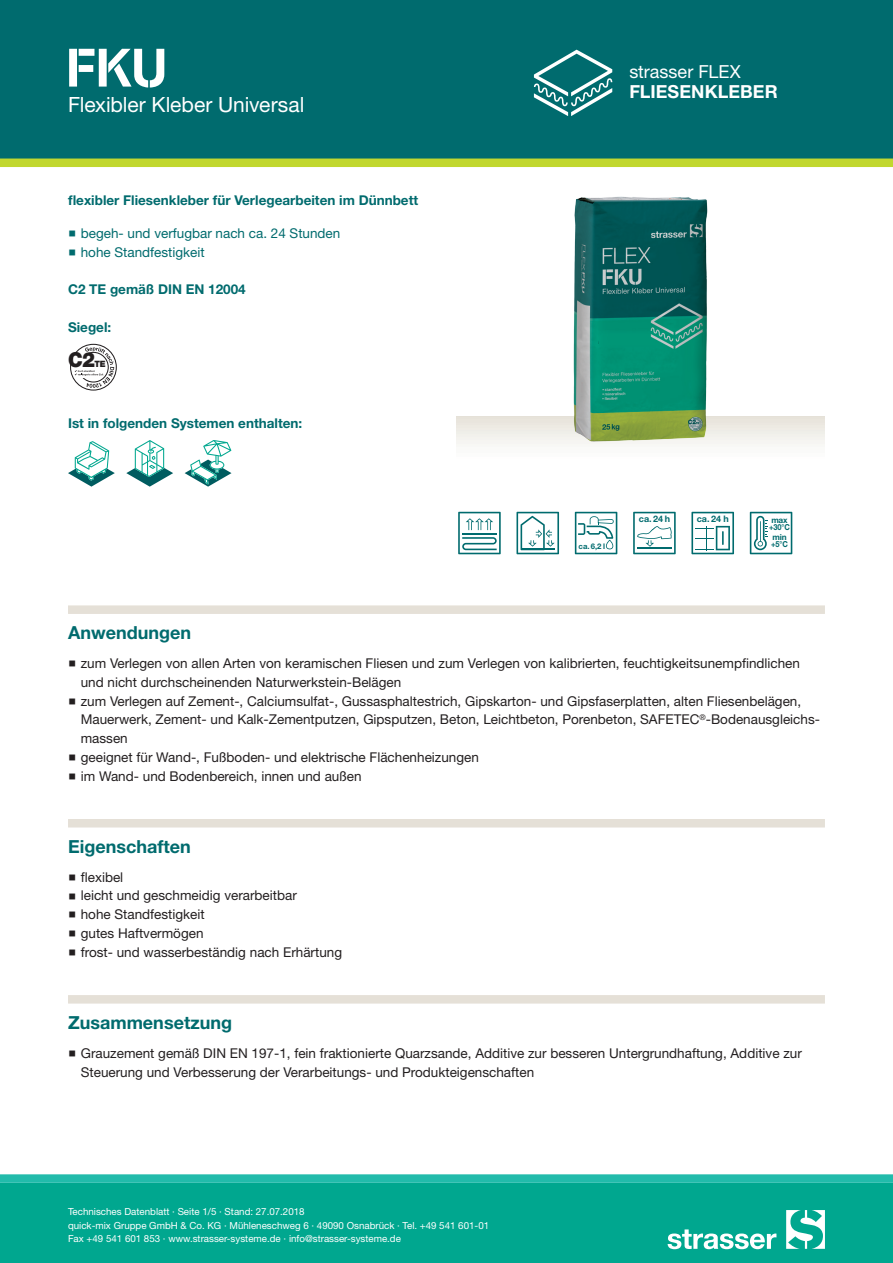
<style>
.page{position:relative;width:893px;height:1263px;background:#fff}
.page>*{position:absolute;margin:0;border:0;box-sizing:border-box;transform-origin:0 0}
.CB_AF_STR_Produkt_ku{font:700 54px "Standard CT Stencil";color:#fff}
.CB_AF_STR_Produkt_la{font:21px "Helvetica Neue LT Std";letter-spacing:-.005em;color:#fff}
.t1{font:900 20.55px "Helvetica Neue LT Pro";color:#231f20;scale:.94 1}
.t2{font:700 18px "Helvetica Neue LT Std";color:#006b6e}
.CB_AF_STR_Produktgru{font:700 18px "Helvetica Neue LT Std";letter-spacing:.005em;color:#fff}
.CB_AF_STR_Produktgru-2{font:18px "Helvetica Neue LT Std";color:#fff}
.t3{font:13.5px/18.8px "Helvetica Neue LT Std";color:#231f20}
.t4{font:700 13.5px "Helvetica Neue LT Std";color:#006b6e}
.t5{font:13.5px/18.8px "Helvetica Neue LT Std";color:#006b6e}
.t6{font:9.75px/13.5px "Helvetica Neue LT Std";color:#fff}
.t7{font:700 9px "Helvetica Neue LT Pro";color:#006b6e}
.t8{font:900 8.7px "Helvetica Neue LT Pro";color:#231f20;scale:.95 1}
.t9{font:700 8.25px/7.2px "Helvetica Neue LT Pro";letter-spacing:-.02em;color:#006b6e}
.t10{font:700 7.8px "Helvetica Neue LT Pro";color:#006b6e}
</style>
<div class="page">
<div style="left:0;top:1183px;width:893px;height:80px;background:#00a78f"></div>
<div style="left:0;top:0;width:893px;height:159px;background:#006b6e"></div>
<svg style="left:668px;top:1229px;width:108px;height:20px"></svg>
<svg style="left:786px;top:1210px;width:39px;height:39px"></svg>
<div style="left:0;top:1174px;width:893px;height:9px;background:#22bbab"></div>
<div style="left:0;top:159px;width:893px;height:8px;background:#c1d72f"></div>
<svg style="left:534px;top:50px;width:78px;height:66px"></svg>
<svg style="left:456px;top:416px;width:369px;height:29px"></svg>
<img style="left:572px;top:196px;width:137px;height:246px">
<svg style="left:458px;top:512px;width:43px;height:42px"></svg>
<svg style="left:516px;top:512px;width:43px;height:42px"></svg>
<hr style="left:521px;top:549px;width:34px;height:1px;background:#006b6e">
<svg style="left:575px;top:512px;width:42px;height:42px"></svg>
<svg style="left:633px;top:512px;width:43px;height:42px"></svg>
<svg style="left:691px;top:512px;width:43px;height:42px"></svg>
<svg style="left:750px;top:512px;width:42px;height:42px"></svg>
<svg style="left:71px;top:344px;width:45px;height:46px"></svg>
<div style="left:70px;top:344px;width:47px;height:47px;border:1px solid #231f20;border-radius:50%"></div>
<div style="left:74px;top:355px;width:17px;height:12px;background:#fff"></div>
<svg style="left:75px;top:347px;width:39px;height:41px"></svg>
<svg style="left:68px;top:441px;width:47px;height:46px"></svg>
<svg style="left:126px;top:440px;width:47px;height:47px"></svg>
<svg style="left:185px;top:440px;width:46px;height:47px"></svg>
<div style="left:68px;top:605px;width:757px;height:9px;background:#e5e0d7"></div>
<div style="left:68px;top:819px;width:757px;height:8px;background:#e5e0d7"></div>
<div style="left:68px;top:995px;width:757px;height:8px;background:#e5e0d7"></div>
<p class="CB_AF_STR_Produkt_ku" style="left:66px;top:34px;width:103px">FKU</p>
<p class="CB_AF_STR_Produkt_la" style="left:68px;top:92px;width:238px">Flexibler Kleber Universal</p>
<p class="t4" style="left:68px;top:192px;width:352px">flexibler Fliesenkleber für Verlegearbeiten im Dünnbett</p>
<p class="t5" style="left:81px;top:224px;width:261px">begeh- und verfugbar nach ca. 24 Stunden hohe Standfestigkeit</p>
<p class="t4" style="left:68px;top:281px;width:179px">C2 TE gemäß DIN EN 12004</p>
<p class="t4" style="left:68px;top:319px;width:45px">Siegel:</p>
<p class="t1" style="left:68px;top:348px;width:30px">C2</p>
<p class="t8" style="left:95px;top:359px;width:13px">TE</p>
<p class="t4" style="left:68px;top:415px;width:236px">Ist in folgenden Systemen enthalten:</p>
<p class="CB_AF_STR_Produktgru-2" style="left:629px;top:61px;width:113px">strasser FLEX</p>
<p class="CB_AF_STR_Produktgru" style="left:629px;top:81px;width:150px">FLIESENKLEBER</p>
<p class="t10" style="left:579px;top:542px;width:28px">ca. 6,2 l</p>
<p class="t7" style="left:639px;top:514px;width:33px">ca. 24 h</p>
<p class="t7" style="left:697px;top:514px;width:34px">ca. 24 h</p>
<p class="t9" style="left:769px;top:516px;width:22px">max +30°C</p>
<p class="t9" style="left:771px;top:533px;width:18px">min +5°C</p>
<p class="t2" style="left:68px;top:622px;width:125px">Anwendungen</p>
<p class="t3" style="left:81px;top:654px;width:741px">zum Verlegen von allen Arten von keramischen Fliesen und zum Verlegen von kalibrierten, feuchtigkeitsunempfindlichen und nicht durchscheinenden Naturwerkstein-Belägen<br>zum Verlegen auf Zement-, Calciumsulfat-, Gussasphaltestrich, Gipskarton- und Gipsfaserplatten, alten Fliesenbelägen, Mauerwerk, Zement- und Kalk-Zementputzen, Gipsputzen, Beton, Leichtbeton, Porenbeton, SAFETEC<sup>®</sup>-Bodenausgleichs&shy;massen<br>geeignet für Wand-, Fußboden- und elektrische Flächenheizungen<br>im Wand- und Bodenbereich, innen und außen</p>
<p class="t2" style="left:68px;top:835px;width:124px">Eigenschaften</p>
<p class="t3" style="left:81px;top:867px;width:263px">flexibel<br>leicht und geschmeidig verarbeitbar<br>hohe Standfestigkeit<br>gutes Haftvermögen<br>frost- und wasserbeständig nach Erhärtung</p>
<p class="t2" style="left:68px;top:1011px;width:165px">Zusammensetzung</p>
<p class="t3" style="left:81px;top:1043px;width:722px">Grauzement gemäß DIN EN 197-1, fein fraktionierte Quarzsande, Additive zur besseren Untergrundhaftung, Additive zur<br>Steuerung und Verbesserung der Verarbeitungs- und Produkteigenschaften</p>
<p class="t6" style="left:68px;top:1205px;width:238px">Technisches Datenblatt · Seite 1/5 · Stand: 27.07.2018</p>
<p class="t6" style="left:68px;top:1218px;width:423px">quick-mix Gruppe GmbH &amp; Co. KG · Mühleneschweg 6 · 49090 Osnabrück · Tel. +49 541 601-01<br>Fax +49 541 601 853 · www.strasser-systeme.de · info@strasser-systeme.de</p>
</div>
